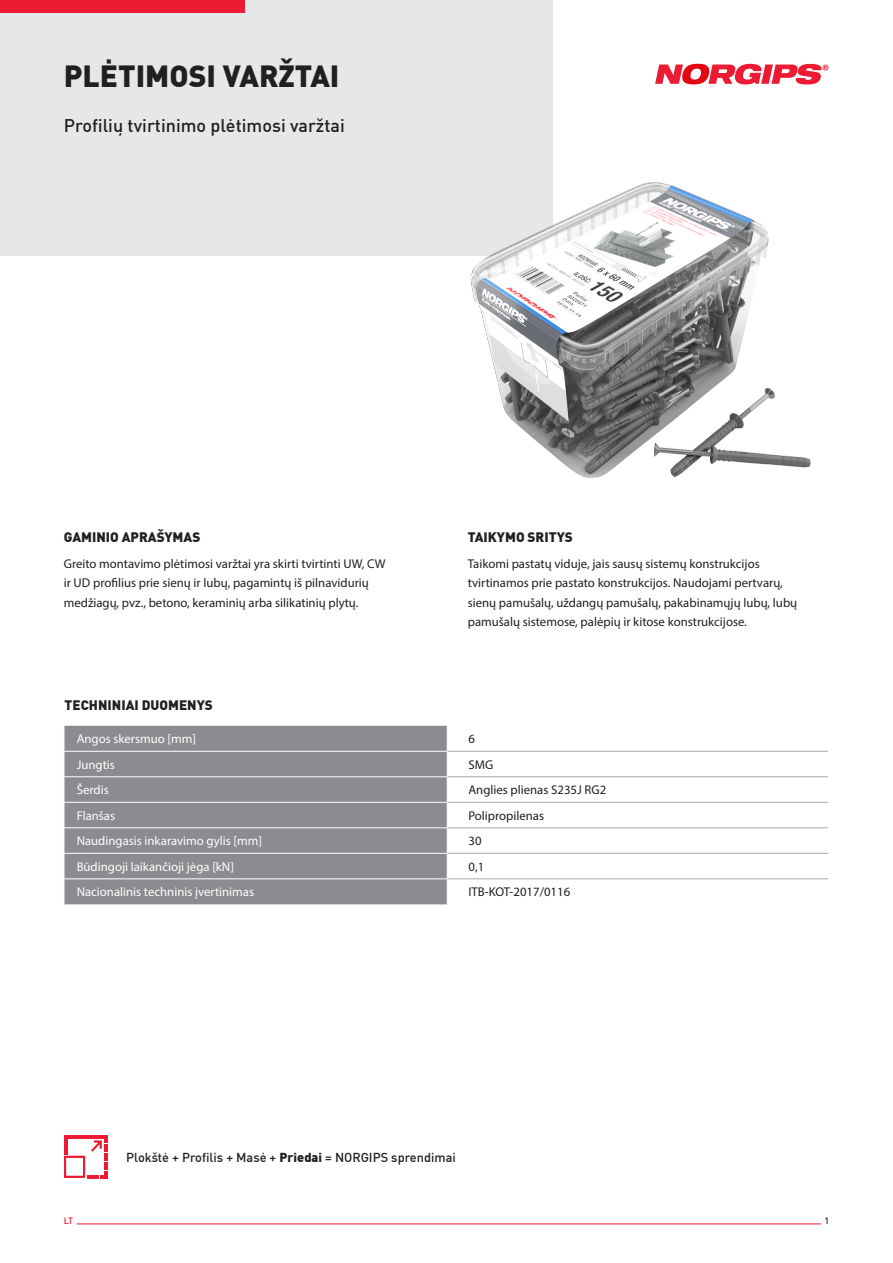
<style>
.page{position:relative;width:893px;height:1263px;background:#fff}
.page>*{position:absolute;margin:0;border:0;box-sizing:border-box;transform-origin:0 0}
.t1{font:900 30px "DIN Offc Pro";color:#231f20}
.t2{font:500 18px "DIN Offc Pro";color:#231f20}
.header_2{font:900 13.5px "DIN Offc Pro";color:#231f20}
.txt{font:12.75px/19.5px "Myriad Pro";color:#231f20}
.t3{font:12.75px "Myriad Pro";color:#fff}
.t4{font:500 12.75px "DIN Offc Pro";color:#231f20}
.t5{font:500 9px "DIN Offc Pro";color:#ed1a33}
.t6{font:500 9px "DIN Offc Pro";color:#231f20}
.s1{font-weight:900}
</style>
<div class="page">
<div style="left:0;top:0;width:553px;height:255px;background:#e6e7e9"></div>
<div style="left:0;top:0;width:244px;height:13px;background:#ed1a33"></div>
<svg style="left:655px;top:64px;width:173px;height:20px"></svg>
<hr style="left:77px;top:1223px;width:744px;height:1px;background:#ed1a33">
<svg style="left:64px;top:1135px;width:43px;height:44px"></svg>
<div style="left:65px;top:726px;width:382px;height:178px;background:#8a8c8f"></div>
<hr style="left:64px;top:751px;width:384px;height:1px;background:#fff">
<hr style="left:64px;top:776px;width:384px;height:1px;background:#fff">
<hr style="left:64px;top:802px;width:384px;height:1px;background:#fff">
<hr style="left:64px;top:827px;width:384px;height:1px;background:#fff">
<hr style="left:64px;top:853px;width:384px;height:1px;background:#fff">
<hr style="left:64px;top:878px;width:384px;height:1px;background:#fff">
<svg style="left:64px;top:726px;width:1px;height:178px"></svg>
<svg style="left:447px;top:750px;width:1px;height:130px"></svg>
<hr style="left:448px;top:751px;width:380px;height:1px;background:#a8a9ad">
<hr style="left:448px;top:776px;width:380px;height:1px;background:#a8a9ad">
<hr style="left:448px;top:802px;width:380px;height:1px;background:#a8a9ad">
<hr style="left:448px;top:827px;width:380px;height:1px;background:#a8a9ad">
<hr style="left:448px;top:853px;width:380px;height:1px;background:#a8a9ad">
<hr style="left:448px;top:878px;width:380px;height:1px;background:#a8a9ad">
<img style="left:395px;top:182px;width:416px;height:296px">
<p class="t1" style="left:64px;top:52px;width:277px">PLĖTIMOSI VARŽTAI</p>
<p class="t2" style="left:64px;top:111px;width:282px">Profilių tvirtinimo plėtimosi varžtai</p>
<p class="header_2" style="left:64px;top:527px;width:138px">GAMINIO APRAŠYMAS</p>
<p class="header_2" style="left:468px;top:527px;width:107px">TAIKYMO SRITYS</p>
<p class="txt" style="left:64px;top:554px;width:323px">Greito montavimo plėtimosi varžtai yra skirti tvirtinti UW, CW ir UD profilius prie sienų ir lubų, pagamintų iš pilnavidurių medžiagų, pvz., betono, keraminių arba silikatinių plytų.</p>
<p class="header_2" style="left:65px;top:694px;width:150px">TECHNINIAI DUOMENYS</p>
<p class="txt" style="left:468px;top:554px;width:331px">Taikomi pastatų viduje, jais sausų sistemų konstrukcijos tvirtinamos prie pastato konstrukcijos. Naudojami pertvarų, sienų pamušalų, uždangų pamušalų, pakabinamųjų lubų, lubų pamušalų sistemose, palėpių ir kitose konstrukcijose.</p>
<p class="t3" style="left:77px;top:731px;width:121px">Angos skersmuo [mm]</p>
<p class="txt" style="left:468px;top:729px;width:8px">6</p>
<p class="t3" style="left:77px;top:757px;width:40px">Jungtis</p>
<p class="txt" style="left:468px;top:755px;width:26px">SMG</p>
<p class="t3" style="left:77px;top:782px;width:34px">Šerdis</p>
<p class="txt" style="left:468px;top:780px;width:139px">Anglies plienas S235J RG2</p>
<p class="t3" style="left:77px;top:808px;width:40px">Flanšas</p>
<p class="txt" style="left:468px;top:806px;width:77px">Polipropilenas</p>
<p class="t3" style="left:77px;top:833px;width:187px">Naudingasis inkaravimo gylis [mm]</p>
<p class="txt" style="left:468px;top:831px;width:15px">30</p>
<p class="t3" style="left:77px;top:859px;width:159px">Būdingoji laikančioji jėga [kN]</p>
<p class="txt" style="left:468px;top:857px;width:17px">0,1</p>
<p class="t3" style="left:77px;top:884px;width:179px">Nacionalinis techninis įvertinimas</p>
<p class="txt" style="left:468px;top:882px;width:103px">ITB-KOT-2017/0116</p>
<p class="t4" style="left:126px;top:1147px;width:331px">Plokštė + Profilis + Masė + <span class="s1">Priedai</span> = NORGIPS sprendimai</p>
<p class="t5" style="left:64px;top:1214px;width:11px">LT</p>
<p class="t6" style="left:824px;top:1214px;width:6px">1</p>
</div>
